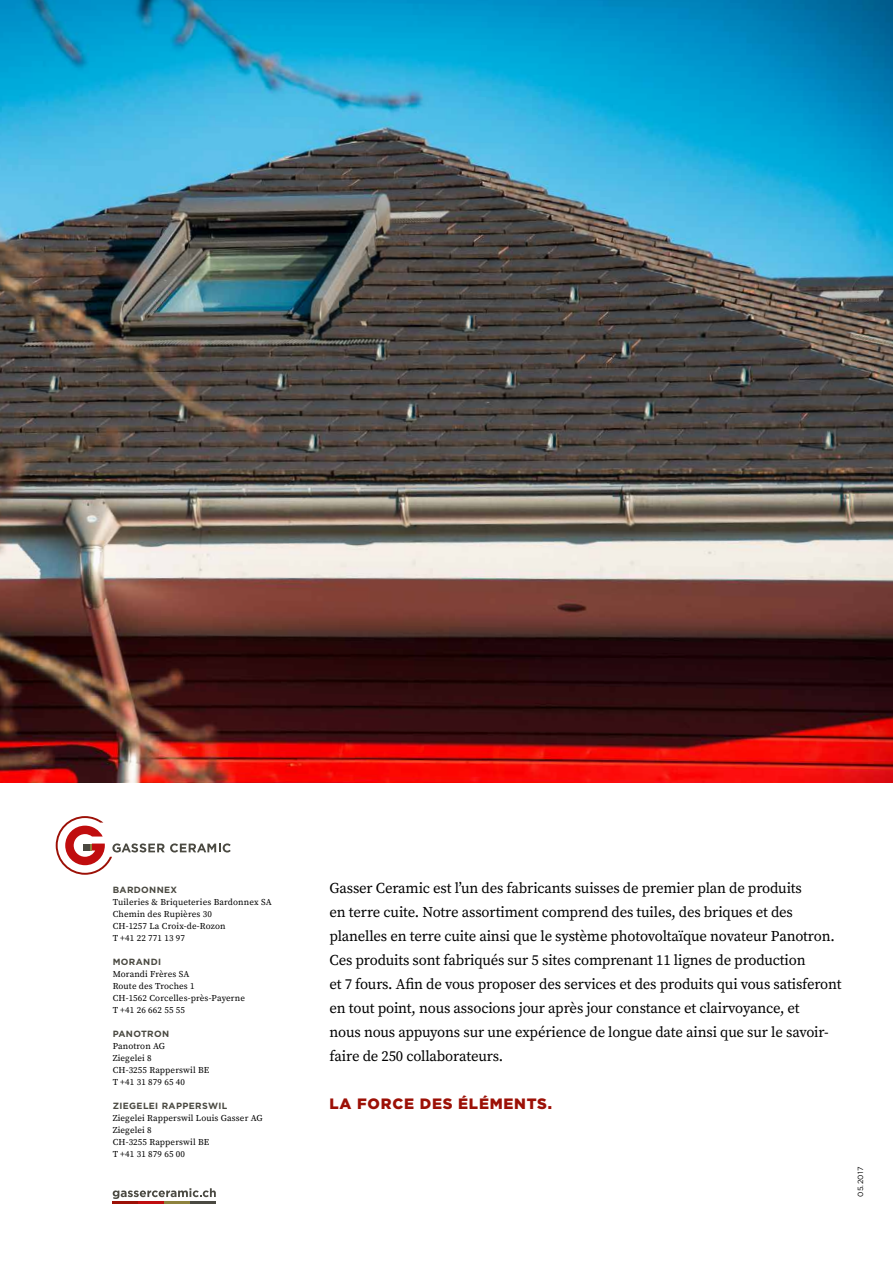
<style>
.page{position:relative;width:893px;height:1263px;background:#fff}
.page>*{position:absolute;margin:0;border:0;box-sizing:border-box;transform-origin:0 0}
.t1{font:15px/24px "Source Serif Pro";letter-spacing:-.01em;color:#000}
.t2{font:900 15px "Gotham";letter-spacing:.05em;color:#9c1006}
.t3{font:9px/12px "Source Serif Pro";letter-spacing:.015em;color:#000}
.t4{font:700 9px "Gotham";letter-spacing:.04em;color:#4a4941}
.t5{font:7.5px "Gotham";color:#000}
</style>
<div class="page">
<img style="left:0;top:0;width:893px;height:782px">
<svg style="left:56px;top:816px;width:175px;height:59px"></svg>
<svg style="left:113px;top:1188px;width:103px;height:11px"></svg>
<hr style="left:113px;top:1201px;width:25px;height:3px;background:#9c1006">
<hr style="left:139px;top:1201px;width:25px;height:3px;background:#c00d0e">
<hr style="left:165px;top:1201px;width:25px;height:3px;background:#8e823d">
<hr style="left:191px;top:1201px;width:25px;height:3px;background:#4a4941">
<p class="t4" style="left:113px;top:884px;width:66px">BARDONNEX</p>
<p class="t3" style="left:113px;top:896px;width:160px">Tuileries &amp; Briqueteries Bardonnex SA<br>Chemin des Rupières 30<br>CH-1257 La Croix-de-Rozon<br>T +41 22 771 13 97</p>
<p class="t4" style="left:113px;top:956px;width:50px">MORANDI</p>
<p class="t3" style="left:113px;top:968px;width:134px">Morandi Frères SA<br>Route des Troches 1<br>CH-1562 Corcelles-près-Payerne<br>T +41 26 662 55 55</p>
<p class="t4" style="left:113px;top:1028px;width:58px">PANOTRON</p>
<p class="t3" style="left:113px;top:1040px;width:98px">Panotron AG<br>Ziegelei 8<br>CH-3255 Rapperswil BE<br>T +41 31 879 65 40</p>
<p class="t4" style="left:113px;top:1100px;width:116px">ZIEGELEI RAPPERSWIL</p>
<p class="t3" style="left:113px;top:1112px;width:152px">Ziegelei Rapperswil Louis Gasser AG<br>Ziegelei 8<br>CH-3255 Rapperswil BE<br>T +41 31 879 65 00</p>
<p class="t1" style="left:330px;top:876px;width:514px">Gasser Ceramic est l’un des fabricants suisses de premier plan de produits<br>en terre cuite. Notre assortiment comprend des tuiles, des briques et des planelles en terre cuite ainsi que le système photovoltaïque novateur Panotron.<br>Ces produits sont fabriqués sur 5 sites comprenant 11 lignes de production<br>et 7 fours. Afin de vous proposer des services et des produits qui vous satisferont en tout point, nous associons jour après jour constance et clairvoyance, et<br>nous nous appuyons sur une expérience de longue date ainsi que sur le savoir&shy;faire de 250 collaborateurs.</p>
<p class="t2" style="left:330px;top:1093px;width:224px">LA FORCE DES ÉLÉMENTS.</p>
<p class="t5" style="left:856px;top:1197px;width:32px;rotate:-90deg">05.2017</p>
</div>
